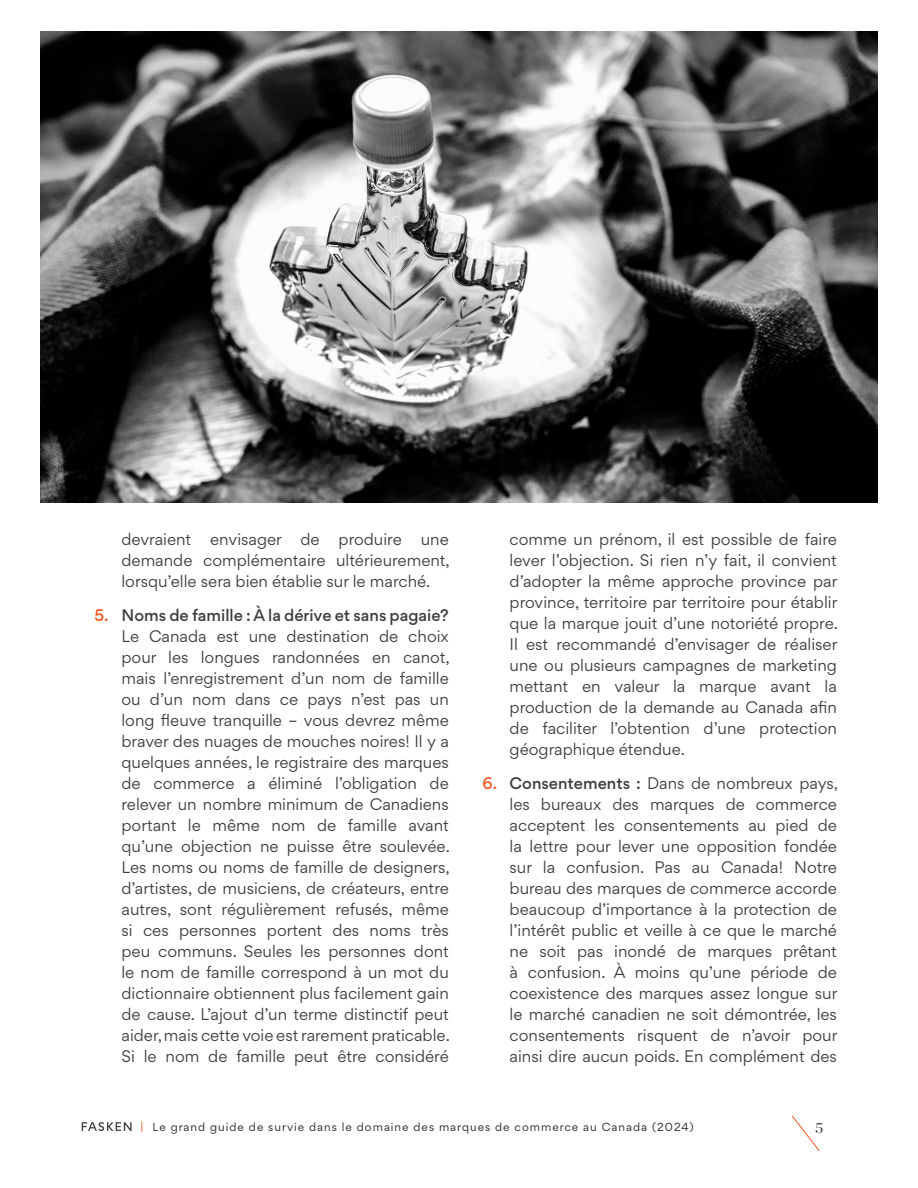
<style>
.page{position:relative;width:918px;height:1188px;background:#fff}
.page>*{position:absolute;margin:0;border:0;box-sizing:border-box;transform-origin:0 0}
.t1{font:15px/21px "Gordita";color:#3e3e3f;text-align:justify}
.t2{font:15px "Chronicle Display";color:#3e3e3f}
.t3{font:10.5px "Gordita";letter-spacing:.095em;color:#231f20}
.s1{font-weight:500;color:#f15921}
.s2{font-weight:500}
.s3{color:#f15921}
</style>
<div class="page">
<svg style="left:791px;top:1115px;width:29px;height:36px"></svg>
<svg style="left:81px;top:1122px;width:51px;height:9px"></svg>
<img style="left:40px;top:31px;width:838px;height:471px">
<p class="t1" style="left:122px;top:528px;width:71px">devraient</p>
<p class="t1" style="left:210px;top:528px;width:111px">envisager de</p>
<p class="t1" style="left:339px;top:528px;width:65px">produire</p>
<p class="t1" style="left:122px;top:528px;width:330px;text-indent:299px">une demande complémentaire ultérieurement, lorsqu’elle sera bien établie sur le marché.</p>
<p class="t1" style="left:122px;top:605px;width:330px;text-indent:-27px"><span class="s1">5.</span> <span class="s2">Noms de famille : À la dérive et sans pagaie?<br></span>Le Canada est une destination de choix pour les longues randonnées en canot, mais l’enregistrement d’un nom de famille ou d’un nom dans ce pays n’est pas un long fleuve tranquille – vous devrez même braver des nuages de mouches noires! Il y a quelques années, le registraire des marques de commerce a éliminé l’obligation de relever un nombre minimum de Canadiens portant le même nom de famille avant qu’une objection ne puisse être soulevée.<br>Les noms ou noms de famille de designers, d’artistes, de musiciens, de créateurs, entre autres, sont régulièrement refusés, même si ces personnes portent des noms très peu communs. Seules les personnes dont le nom de famille correspond à un mot du dictionnaire obtiennent plus facilement gain de cause. L’ajout d’un terme distinctif peut aider, mais cette voie est rarement praticable.<br>Si le nom de famille peut être considéré</p>
<p class="t1" style="left:510px;top:528px;width:330px">comme un prénom, il est possible de faire lever l’objection. Si rien n’y fait, il convient d’adopter la même approche province par province, territoire par territoire pour établir que la marque jouit d’une notoriété propre.<br>Il est recommandé d’envisager de réaliser une ou plusieurs campagnes de marketing mettant en valeur la marque avant la production de la demande au Canada afin de faciliter l’obtention d’une protection géographique étendue.</p>
<p class="t1" style="left:510px;top:773px;width:330px;text-indent:-27px"><span class="s1">6.</span> <span class="s2">Consentements :</span> Dans de nombreux pays, les bureaux des marques de commerce acceptent les consentements au pied de la lettre pour lever une opposition fondée sur la confusion. Pas au Canada! Notre bureau des marques de commerce accorde beaucoup d’importance à la protection de l’intérêt public et veille à ce que le marché ne soit pas inondé de marques prêtant à confusion. À moins qu’une période de coexistence des marques assez longue sur le marché canadien ne soit démontrée, les consentements risquent de n’avoir pour ainsi dire aucun poids. En complément des</p>
<p class="t3" style="left:141px;top:1120px;width:554px"><span class="s3">|</span> Le grand guide de survie dans le domaine des marques de commerce au Canada (2024)</p>
<p class="t2" style="left:815px;top:1116px;width:10px">5</p>
</div>
